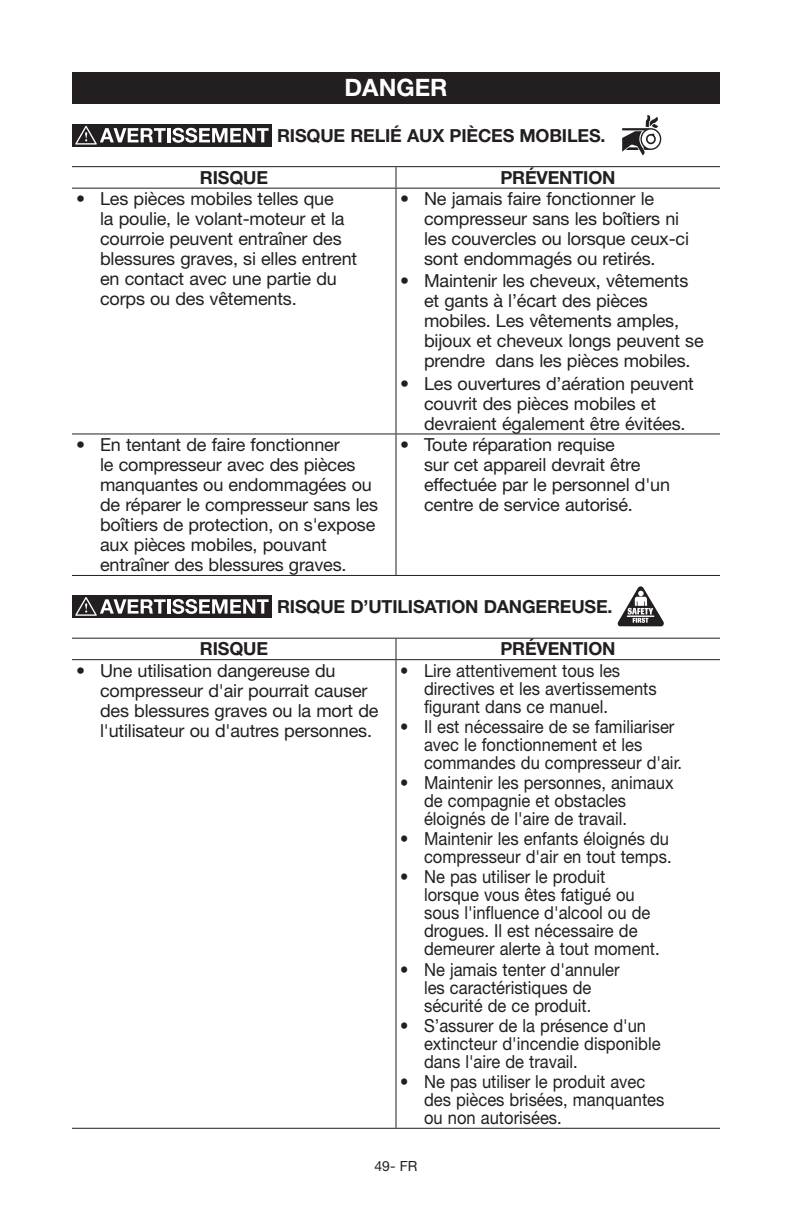
<style>
.page{position:relative;width:792px;height:1224px;background:#fff}
.page>*{position:absolute;margin:0;border:0;box-sizing:border-box;transform-origin:0 0}
._01_section_headline{font:700 24px "Helvetica Neue LT Std";color:#fff}
._06-SafetyList_PC_De{font:18px/20px "Helvetica Neue LT Std";letter-spacing:-.01em;color:#231f20}
._06-SafetyList_PC_De-2{font:18px/18px "Helvetica Neue LT Std";letter-spacing:-.01em;color:#231f20;scale:.92 1}
._02-Subhead_PC_Delta{font:700 18px "Helvetica Neue LT Std";letter-spacing:-.01em;color:#231f20}
.t1{font:14px "Helvetica Neue LT Std";color:#231f20}
</style>
<div class="page">
<div style="left:72px;top:124px;width:199px;height:23px;background:#231f20"></div>
<svg style="left:75px;top:126px;width:91px;height:19px"></svg>
<hr style="left:167px;top:128px;width:3px;height:14px;background:#fff">
<svg style="left:172px;top:128px;width:97px;height:15px"></svg>
<div style="left:72px;top:595px;width:199px;height:23px;background:#231f20"></div>
<svg style="left:75px;top:597px;width:91px;height:19px"></svg>
<hr style="left:167px;top:599px;width:3px;height:15px;background:#fff">
<svg style="left:172px;top:599px;width:97px;height:15px"></svg>
<div style="left:72px;top:72px;width:648px;height:32px;background:#231f20"></div>
<svg style="left:622px;top:115px;width:39px;height:40px"></svg>
<hr style="left:72px;top:166px;width:324px;height:1px;background:#231f20">
<hr style="left:396px;top:166px;width:324px;height:1px;background:#231f20">
<svg style="left:396px;top:167px;width:1px;height:21px"></svg>
<hr style="left:72px;top:188px;width:324px;height:1px;background:#231f20">
<hr style="left:396px;top:188px;width:324px;height:1px;background:#231f20">
<hr style="left:396px;top:189px;width:1px;height:244px;background:#231f20">
<hr style="left:72px;top:433px;width:324px;height:1px;background:#231f20">
<hr style="left:396px;top:433px;width:324px;height:1px;background:#231f20">
<hr style="left:396px;top:434px;width:1px;height:141px;background:#231f20">
<hr style="left:72px;top:575px;width:324px;height:1px;background:#231f20">
<hr style="left:396px;top:575px;width:324px;height:1px;background:#231f20">
<svg style="left:618px;top:586px;width:46px;height:40px"></svg>
<hr style="left:72px;top:638px;width:324px;height:1px;background:#231f20">
<hr style="left:396px;top:638px;width:324px;height:1px;background:#231f20">
<svg style="left:396px;top:639px;width:1px;height:20px"></svg>
<hr style="left:72px;top:659px;width:324px;height:1px;background:#231f20">
<hr style="left:396px;top:659px;width:324px;height:1px;background:#231f20">
<hr style="left:396px;top:660px;width:1px;height:468px;background:#231f20">
<hr style="left:72px;top:1128px;width:324px;height:1px;background:#231f20">
<hr style="left:396px;top:1128px;width:324px;height:1px;background:#231f20">
<p class="_01_section_headline" style="left:344px;top:73px;width:105px">DANGER</p>
<p class="_02-Subhead_PC_Delta" style="left:277px;top:124px;width:330px">RISQUE RELIÉ AUX PIÈCES MOBILES.</p>
<p class="_02-Subhead_PC_Delta" style="left:200px;top:166px;width:70px">RISQUE</p>
<p class="_02-Subhead_PC_Delta" style="left:500px;top:166px;width:117px">PRÉVENTION</p>
<p class="_06-SafetyList_PC_De" style="left:100px;top:189px;width:259px;text-indent:-24px">• Les pièces mobiles telles que<br>la poulie, le volant-moteur et la courroie peuvent entraîner des blessures graves, si elles entrent en contact avec une partie du corps ou des vêtements.</p>
<p class="_06-SafetyList_PC_De" style="left:424px;top:189px;width:266px;text-indent:-24px">• Ne jamais faire fonctionner le compresseur sans les boîtiers ni les couvercles ou lorsque ceux-ci sont endommagés ou retirés.</p>
<p class="_06-SafetyList_PC_De" style="left:424px;top:271px;width:281px;text-indent:-24px">• Maintenir les cheveux, vêtements et gants à l’écart des pièces mobiles. Les vêtements amples, bijoux et cheveux longs peuvent se prendre dans les pièces mobiles.</p>
<p class="_06-SafetyList_PC_De" style="left:424px;top:373px;width:271px;text-indent:-24px">• Les ouvertures d’aération peuvent couvrit des pièces mobiles et devraient également être évitées.</p>
<p class="_06-SafetyList_PC_De" style="left:100px;top:435px;width:279px;text-indent:-24px">• En tentant de faire fonctionner<br>le compresseur avec des pièces manquantes ou endommagées ou de réparer le compresseur sans les boîtiers de protection, on s'expose aux pièces mobiles, pouvant entraîner des blessures graves.</p>
<p class="_06-SafetyList_PC_De" style="left:424px;top:435px;width:248px;text-indent:-24px">• Toute réparation requise<br>sur cet appareil devrait être effectuée par le personnel d'un centre de service autorisé.</p>
<p class="_02-Subhead_PC_Delta" style="left:277px;top:595px;width:337px">RISQUE D’UTILISATION DANGEREUSE.</p>
<p class="_02-Subhead_PC_Delta" style="left:200px;top:638px;width:70px">RISQUE</p>
<p class="_02-Subhead_PC_Delta" style="left:500px;top:638px;width:117px">PRÉVENTION</p>
<p class="_06-SafetyList_PC_De" style="left:100px;top:660px;width:280px;text-indent:-24px">• Une utilisation dangereuse du compresseur d'air pourrait causer des blessures graves ou la mort de l'utilisateur ou d'autres personnes.</p>
<p class="_06-SafetyList_PC_De-2" style="left:424px;top:661px;width:254px;text-indent:-24px">• Lire attentivement tous les directives et les avertissements figurant dans ce manuel.</p>
<p class="_06-SafetyList_PC_De-2" style="left:424px;top:717px;width:282px;text-indent:-24px">• Il est nécessaire de se familiariser avec le fonctionnement et les commandes du compresseur d'air.</p>
<p class="_06-SafetyList_PC_De-2" style="left:424px;top:774px;width:273px;text-indent:-24px">• Maintenir les personnes, animaux de compagnie et obstacles éloignés de l'aire de travail.</p>
<p class="_06-SafetyList_PC_De-2" style="left:400px;top:830px;width:296px;text-align:right">• Maintenir les enfants éloignés du compresseur d'air en tout temps.</p>
<p class="_06-SafetyList_PC_De-2" style="left:424px;top:868px;width:258px;text-indent:-24px">• Ne pas utiliser le produit lorsque vous êtes fatigué ou sous l'influence d'alcool ou de drogues. Il est nécessaire de demeurer alerte à tout moment.</p>
<p class="_06-SafetyList_PC_De-2" style="left:400px;top:960px;width:240px;text-align:center">• Ne jamais tenter d'annuler les caractéristiques de sécurité de ce produit.</p>
<p class="_06-SafetyList_PC_De-2" style="left:424px;top:1016px;width:259px;text-indent:-24px">• S’assurer de la présence d'un extincteur d'incendie disponible dans l'aire de travail.</p>
<p class="_06-SafetyList_PC_De-2" style="left:424px;top:1072px;width:263px;text-indent:-24px">• Ne pas utiliser le produit avec des pièces brisées, manquantes ou non autorisées.</p>
<p class="t1" style="left:375px;top:1158px;width:44px">49- FR</p>
</div>
